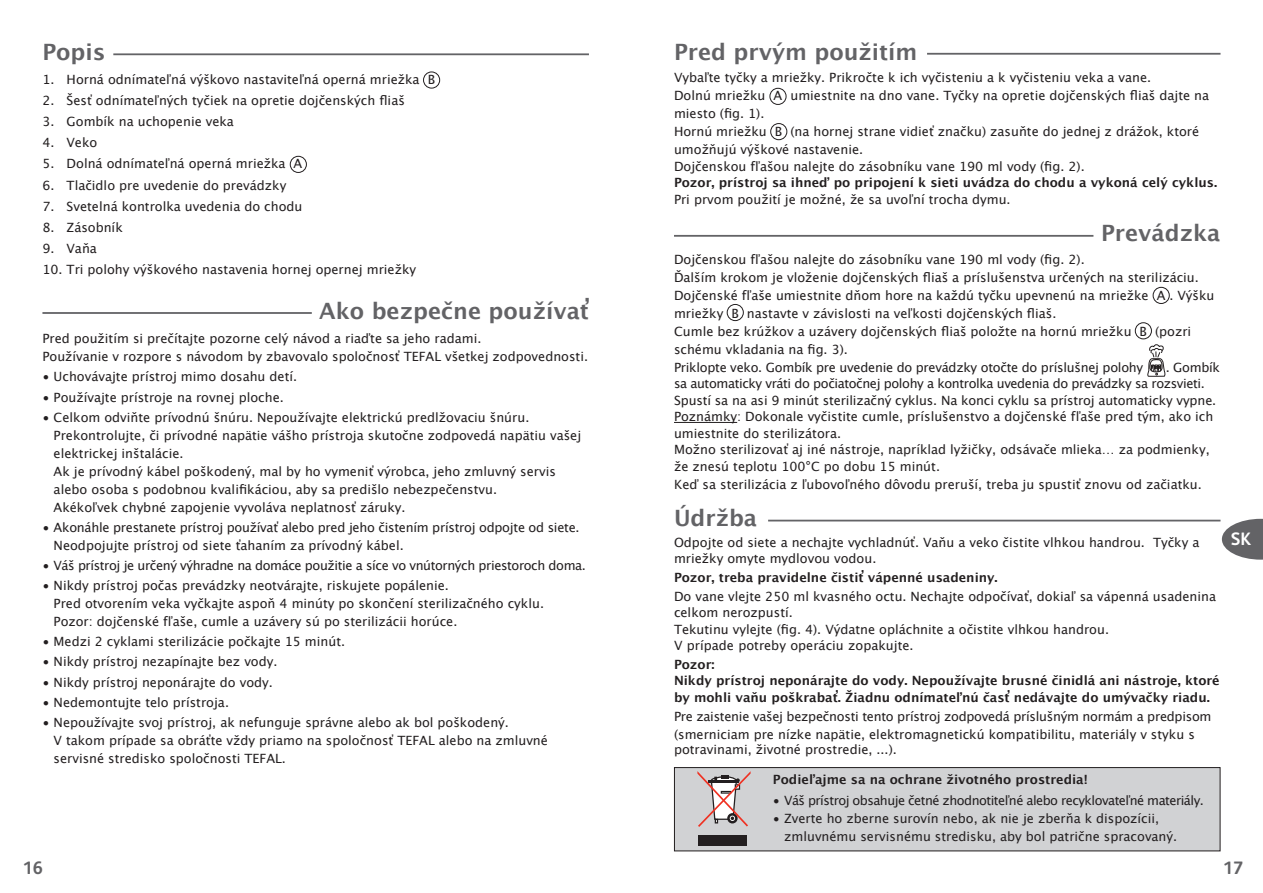
<style>
.page{position:relative;width:1263px;height:893px;background:#fff}
.page>*{position:absolute;margin:0;border:0;box-sizing:border-box;transform-origin:0 0}
.t1{font:700 22.5px "Lucida Grande";color:#636366}
.t2{font:700 18px "FS Albert";color:#636366}
.t3{font:700 18px "FS Albert";color:#fff}
.t4{font:12.75px/18px "Lucida Grande";color:#231f20}
.t5{font:700 12.75px/16.5px "Lucida Grande";color:#231f20}
.t6{font:12.75px/18px "Lucida Grande";letter-spacing:-.02em;color:#231f20}
.t7{font:12.75px "Lucida Grande";letter-spacing:-.03em;color:#231f20}
.t8{font:12.75px "Lucida Grande";letter-spacing:-.04em;color:#231f20}
</style>
<div class="page">
<hr style="left:42px;top:312px;width:270px;height:2px;background:#636366">
<hr style="left:674px;top:422px;width:63px;height:1px;background:#231f20">
<hr style="left:768px;top:520px;width:452px;height:1px;background:#636366">
<hr style="left:927px;top:53px;width:293px;height:2px;background:#636366">
<hr style="left:674px;top:235px;width:419px;height:2px;background:#636366">
<hr style="left:113px;top:53px;width:476px;height:2px;background:#636366">
<div style="left:674px;top:767px;width:546px;height:84px;background:#d1d2d4"></div>
<div style="left:674px;top:767px;width:546px;height:84px;border:1px solid #231f20"></div>
<svg style="left:697px;top:771px;width:53px;height:56px"></svg>
<svg style="left:1147px;top:344px;width:18px;height:33px"></svg>
<div style="left:423px;top:72px;width:17px;height:17px;border:1px solid #231f20;border-radius:50%"></div>
<div style="left:290px;top:156px;width:17px;height:17px;border:1px solid #231f20;border-radius:50%"></div>
<div style="left:727px;top:304px;width:17px;height:17px;border:1px solid #231f20;border-radius:50%"></div>
<div style="left:1152px;top:287px;width:17px;height:17px;border:1px solid #231f20;border-radius:50%"></div>
<div style="left:1135px;top:322px;width:17px;height:17px;border:1px solid #231f20;border-radius:50%"></div>
<div style="left:769px;top:88px;width:17px;height:17px;border:1px solid #231f20;border-radius:50%"></div>
<div style="left:770px;top:123px;width:17px;height:17px;border:1px solid #231f20;border-radius:50%"></div>
<svg style="left:1222px;top:519px;width:41px;height:41px"></svg>
<div style="left:698px;top:835px;width:49px;height:11px;background:#231f20"></div>
<h1 class="t1" style="left:42px;top:39px;width:65px">Popis</h1>
<p class="t4" style="left:42px;top:71px;width:394px">1. Horná odnímateľná výškovo nastaviteľná operná mriežka B</p>
<p class="t4" style="left:42px;top:92px;width:364px">2. Šesť odnímateľných tyčiek na opretie dojčenských fliaš</p>
<p class="t4" style="left:42px;top:113px;width:193px">3. Gombík na uchopenie veka</p>
<p class="t4" style="left:42px;top:134px;width:56px">4. Veko</p>
<p class="t4" style="left:42px;top:155px;width:261px">5. Dolná odnímateľná operná mriežka A</p>
<p class="t4" style="left:42px;top:176px;width:245px">6. Tlačidlo pre uvedenie do prevádzky</p>
<p class="t4" style="left:42px;top:197px;width:261px">7. Svetelná kontrolka uvedenia do chodu</p>
<p class="t4" style="left:42px;top:218px;width:82px">8. Zásobník</p>
<p class="t4" style="left:42px;top:239px;width:56px">9. Vaňa</p>
<p class="t4" style="left:42px;top:260px;width:375px">10. Tri polohy výškového nastavenia hornej opernej mriežky</p>
<h1 class="t1" style="left:319px;top:298px;width:271px">Ako bezpečne používať</h1>
<p class="t4" style="left:42px;top:330px;width:547px">Pred použitím si prečítajte pozorne celý návod a riaďte sa jeho radami.<br>Používanie v rozpore s návodom by zbavovalo spoločnosť TEFAL všetkej zodpovednosti.</p>
<p class="t4" style="left:42px;top:368px;width:256px">• Uchovávajte prístroj mimo dosahu detí.</p>
<p class="t4" style="left:42px;top:388px;width:243px">• Používajte prístroje na rovnej ploche.</p>
<p class="t4" style="left:54px;top:408px;width:529px;text-indent:-11px">• Celkom odviňte prívodnú šnúru. Nepoužívajte elektrickú predlžovaciu šnúru.<br>Prekontrolujte, či prívodné napätie vášho prístroja skutočne zodpovedá napätiu vašej elektrickej inštalácie.<br>Ak je prívodný kábel poškodený, mal by ho vymeniť výrobca, jeho zmluvný servis alebo osoba s podobnou kvalifikáciou, aby sa predišlo nebezpečenstvu.<br>Akékoľvek chybné zapojenie vyvoláva neplatnosť záruky.</p>
<p class="t6" style="left:54px;top:518px;width:527px;text-indent:-11px">• Akonáhle prestanete prístroj používať alebo pred jeho čistením prístroj odpojte od siete.<br>Neodpojujte prístroj od siete ťahaním za prívodný kábel.</p>
<p class="t7" style="left:42px;top:558px;width:545px">• Váš prístroj je určený výhradne na domáce použitie a síce vo vnútorných priestoroch doma.</p>
<p class="t4" style="left:54px;top:577px;width:492px;text-indent:-11px">• Nikdy prístroj počas prevádzky neotvárajte, riskujete popálenie.<br>Pred otvorením veka vyčkajte aspoň 4 minúty po skončení sterilizačného cyklu.<br>Pozor: dojčenské fľaše, cumle a uzávery sú po sterilizácii horúce.</p>
<p class="t4" style="left:42px;top:633px;width:304px">• Medzi 2 cyklami sterilizácie počkajte 15 minút.</p>
<p class="t4" style="left:42px;top:653px;width:236px">• Nikdy prístroj nezapínajte bez vody.</p>
<p class="t4" style="left:42px;top:673px;width:232px">• Nikdy prístroj neponárajte do vody.</p>
<p class="t4" style="left:42px;top:693px;width:188px">• Nedemontujte telo prístroja.</p>
<p class="t4" style="left:54px;top:713px;width:496px;text-indent:-11px">• Nepoužívajte svoj prístroj, ak nefunguje správne alebo ak bol poškodený.<br>V takom prípade sa obráťte vždy priamo na spoločnosť TEFAL alebo na zmluvné servisné stredisko spoločnosti TEFAL.</p>
<h1 class="t1" style="left:674px;top:39px;width:245px">Pred prvým použitím</h1>
<p class="t4" style="left:674px;top:69px;width:537px">Vybaľte tyčky a mriežky. Prikročte k ich vyčisteniu a k vyčisteniu veka a vane.<br>Dolnú mriežku A umiestnite na dno vane. Tyčky na opretie dojčenských fliaš dajte na miesto (fig. 1).<br>Hornú mriežku B (na hornej strane vidieť značku) zasuňte do jednej z drážok, ktoré umožňujú výškové nastavenie.</p>
<p class="t4" style="left:674px;top:157px;width:412px">Dojčenskou fľašou nalejte do zásobníku vane 190 ml vody (fig. 2).</p>
<p class="t5" style="left:674px;top:175px;width:545px">Pozor, prístroj sa ihneď po pripojení k sieti uvádza do chodu a vykoná celý cyklus.</p>
<p class="t4" style="left:674px;top:190px;width:338px">Pri prvom použití je možné, že sa uvoľní trocha dymu.</p>
<h1 class="t1" style="left:1101px;top:220px;width:121px">Prevádzka</h1>
<p class="t4" style="left:674px;top:250px;width:542px">Dojčenskou fľašou nalejte do zásobníku vane 190 ml vody (fig. 2).<br>Ďalším krokom je vloženie dojčenských fliaš a príslušenstva určených na sterilizáciu.<br>Dojčenské fľaše umiestnite dňom hore na každú tyčku upevnenú na mriežke A . Výšku mriežky B nastavte v závislosti na veľkosti dojčenských fliaš.<br>Cumle bez krúžkov a uzávery dojčenských fliaš položte na hornú mriežku B (pozri schému vkladania na fig. 3).<br>Priklopte veko. Gombík pre uvedenie do prevádzky otočte do príslušnej polohy</p>
<p class="t4" style="left:674px;top:359px;width:547px;line-height:16.5px;text-indent:492px">. Gombík sa automaticky vráti do počiatočnej polohy a kontrolka uvedenia do prevádzky sa rozsvieti.<br>Spustí sa na asi 9 minút sterilizačný cyklus. Na konci cyklu sa prístroj automaticky vypne.<br>Poznámky: Dokonale vyčistite cumle, príslušenstvo a dojčenské fľaše pred tým, ako ich umiestnite do sterilizátora.<br>Možno sterilizovať aj iné nástroje, napríklad lyžičky, odsávače mlieka… za podmienky, že znesú teplotu 100°C po dobu 15 minút.</p>
<p class="t4" style="left:674px;top:475px;width:529px">Keď sa sterilizácia z ľubovoľného dôvodu preruší, treba ju spustiť znovu od začiatku.</p>
<h1 class="t1" style="left:674px;top:505px;width:85px">Údržba</h1>
<p class="t4" style="left:674px;top:534px;width:527px;line-height:16.5px">Odpojte od siete a nechajte vychladnúť. Vaňu a veko čistite vlhkou handrou. Tyčky a mriežky omyte mydlovou vodou.</p>
<p class="t5" style="left:674px;top:569px;width:325px">Pozor, treba pravidelne čistiť vápenné usadeniny.</p>
<p class="t4" style="left:674px;top:588px;width:543px;line-height:16.5px">Do vane vlejte 250 ml kvasného octu. Nechajte odpočívať, dokiaľ sa vápenná usadenina celkom nerozpustí.<br>Tekutinu vylejte (fig. 4). Výdatne opláchnite a očistite vlhkou handrou.<br>V prípade potreby operáciu zopakujte.</p>
<p class="t5" style="left:674px;top:656px;width:547px">Pozor:<br>Nikdy prístroj neponárajte do vody. Nepoužívajte brusné činidlá ani nástroje, ktoré by mohli vaňu poškrabať. Žiadnu odnímateľnú časť nedávajte do umývačky riadu.</p>
<p class="t6" style="left:674px;top:707px;width:539px">Pre zaistenie vašej bezpečnosti tento prístroj zodpovedá príslušným normám a predpisom (smerniciam pre nízke napätie, elektromagnetickú kompatibilitu, materiály v styku s</p>
<p class="t4" style="left:674px;top:740px;width:224px">potravinami, životné prostredie, ...).</p>
<p class="t5" style="left:773px;top:772px;width:316px">Podieľajme sa na ochrane životného prostredia!</p>
<p class="t8" style="left:773px;top:792px;width:432px">• Váš prístroj obsahuje četné zhodnotiteľné alebo recyklovateľné materiály.</p>
<p class="t4" style="left:784px;top:809px;width:394px;text-indent:-11px">• Zverte ho zberne surovín nebo, ak nie je zberňa k dispozícii, zmluvnému servisnému stredisku, aby bol patrične spracovaný.</p>
<h2 class="t3" style="left:1230px;top:529px;width:22px">SK</h2>
<h2 class="t2" style="left:23px;top:857px;width:22px">16</h2>
<h2 class="t2" style="left:1223px;top:857px;width:22px">17</h2>
</div>
